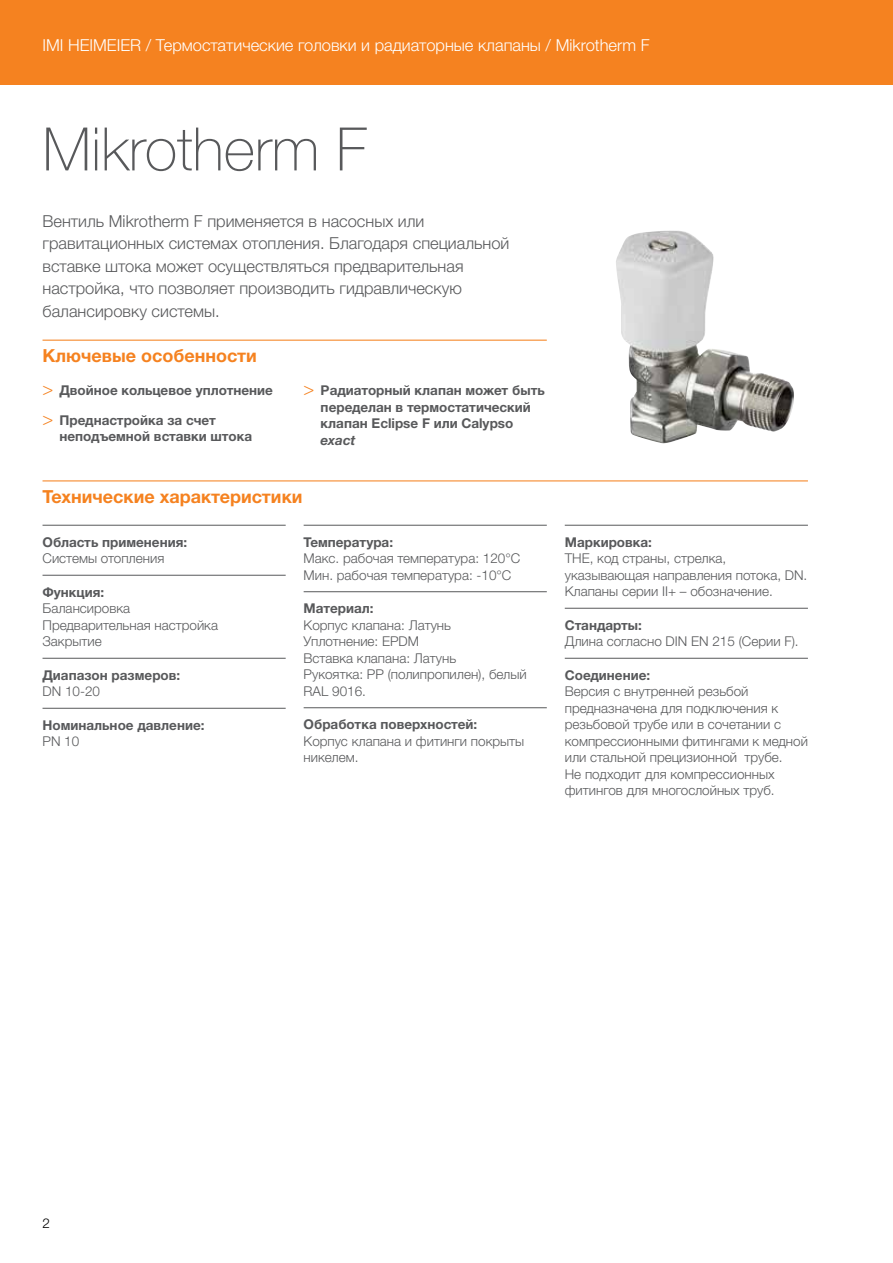
<style>
.page{position:relative;width:893px;height:1263px;background:#fff}
.page>*{position:absolute;margin:0;border:0;box-sizing:border-box;transform-origin:0 0}
.t1{font:100 60px "Helvetica Neue LTW1 G";color:#58595b}
.t2{font:700 18px "Helvetica Neue LTW1 G";color:#f58220}
.t3{font:300 16.5px/22.5px "Helvetica Neue LTW1 G";color:#58595b}
.t4{font:300 16.5px "Helvetica Neue LTW1 G";color:#fff}
.t5{font:300 13.5px/16.5px "Helvetica Neue LTW1 G";color:#58595b}
.t6{font:700 13.5px/16.5px "Helvetica Neue LTW1 G";color:#58595b}
.t7{font:italic 700 13.5px "Helvetica Neue LTW1 G";color:#58595b}
.t8{font:300 13.5px "Helvetica Neue LTW1 G";color:#000}
.s1{font-family:"Helvetica Neue LT Std";font-weight:300;font-size:18px;color:#f58220}
</style>
<div class="page">
<div style="left:0;top:0;width:893px;height:85px;background:#f58220"></div>
<hr style="left:43px;top:340px;width:504px;height:1px;background:#f58220">
<hr style="left:43px;top:480px;width:765px;height:1px;background:#f58220">
<hr style="left:43px;top:525px;width:243px;height:1px;background:#58595b">
<hr style="left:43px;top:575px;width:243px;height:1px;background:#58595b">
<hr style="left:43px;top:658px;width:243px;height:1px;background:#58595b">
<hr style="left:43px;top:708px;width:243px;height:1px;background:#58595b">
<hr style="left:304px;top:525px;width:243px;height:1px;background:#58595b">
<hr style="left:304px;top:591px;width:243px;height:1px;background:#58595b">
<hr style="left:304px;top:707px;width:243px;height:1px;background:#58595b">
<hr style="left:565px;top:525px;width:243px;height:1px;background:#58595b">
<hr style="left:565px;top:608px;width:243px;height:1px;background:#58595b">
<hr style="left:565px;top:658px;width:243px;height:1px;background:#58595b">
<img style="left:616px;top:231px;width:178px;height:212px">
<p class="t4" style="left:43px;top:35px;width:609px">IMI HEIMEIER / Термостатические головки и радиаторные клапаны / Mikrotherm F</p>
<h1 class="t1" style="left:43px;top:113px;width:326px">Mikrotherm F</h1>
<p class="t3" style="left:43px;top:210px;width:468px">Вентиль Mikrotherm F применяется в насосных или гравитационных системах отопления. Благодаря специальной вставке штока может осуществляться предварительная настройка, что позволяет производить гидравлическую балансировку системы.</p>
<h2 class="t2" style="left:43px;top:344px;width:216px">Ключевые особенности</h2>
<p class="t6" style="left:43px;top:376px;width:232px;line-height:29.2px"><span class="s1">&gt;</span> Двойное кольцевое уплотнение <span class="s1">&gt;</span> Преднастройка за счет</p>
<p class="t6" style="left:60px;top:428px;width:194px">неподъемной вставки штока</p>
<p class="t6" style="left:321px;top:382px;width:226px;text-indent:-17px"><span class="s1">&gt;</span> Радиаторный клапан может быть переделан в термостатический клапан Eclipse F или Calypso</p>
<p class="t7" style="left:321px;top:432px;width:36px">exact</p>
<h2 class="t2" style="left:43px;top:485px;width:262px">Технические характеристики</h2>
<p class="t6" style="left:43px;top:534px;width:146px">Область применения:</p>
<p class="t5" style="left:43px;top:550px;width:123px">Системы отопления</p>
<p class="t6" style="left:43px;top:584px;width:63px">Функция:</p>
<p class="t5" style="left:43px;top:600px;width:177px">Балансировка<br>Предварительная настройка<br>Закрытие</p>
<p class="t6" style="left:43px;top:667px;width:139px">Диапазон размеров:</p>
<p class="t5" style="left:43px;top:683px;width:59px">DN 10-20</p>
<p class="t6" style="left:43px;top:717px;width:164px">Номинальное давление:</p>
<p class="t5" style="left:43px;top:733px;width:38px">PN 10</p>
<p class="t6" style="left:304px;top:534px;width:91px">Температура:</p>
<p class="t5" style="left:304px;top:550px;width:218px">Макс. рабочая температура: 120°C<br>Мин. рабочая температура: -10°C</p>
<p class="t6" style="left:304px;top:600px;width:72px">Материал:</p>
<p class="t5" style="left:304px;top:617px;width:225px">Корпус клапана: Латунь<br>Уплотнение: EPDM<br>Вставка клапана: Латунь<br>Рукоятка: PP (полипропилен), белый<br>RAL 9016.</p>
<p class="t6" style="left:304px;top:716px;width:175px">Обработка поверхностей:</p>
<p class="t5" style="left:304px;top:733px;width:222px">Корпус клапана и фитинги покрыты никелем.</p>
<p class="t6" style="left:565px;top:534px;width:89px">Маркировка:</p>
<p class="t5" style="left:565px;top:550px;width:244px">THE, код страны, стрелка, указывающая направления потока, DN.<br>Клапаны серии II+ – обозначение.</p>
<p class="t6" style="left:565px;top:617px;width:79px">Стандарты:</p>
<p class="t5" style="left:565px;top:633px;width:235px">Длина согласно DIN EN 215 (Серии F).</p>
<p class="t6" style="left:565px;top:667px;width:87px">Соединение:</p>
<p class="t5" style="left:565px;top:683px;width:245px">Версия с внутренней резьбой предназначена для подключения к резьбовой трубе или в сочетании с компрессионными фитингами к медной или стальной прецизионной трубе.<br>Не подходит для компрессионных фитингов для многослойных труб.</p>
<p class="t8" style="left:43px;top:1215px;width:9px">2</p>
</div>
